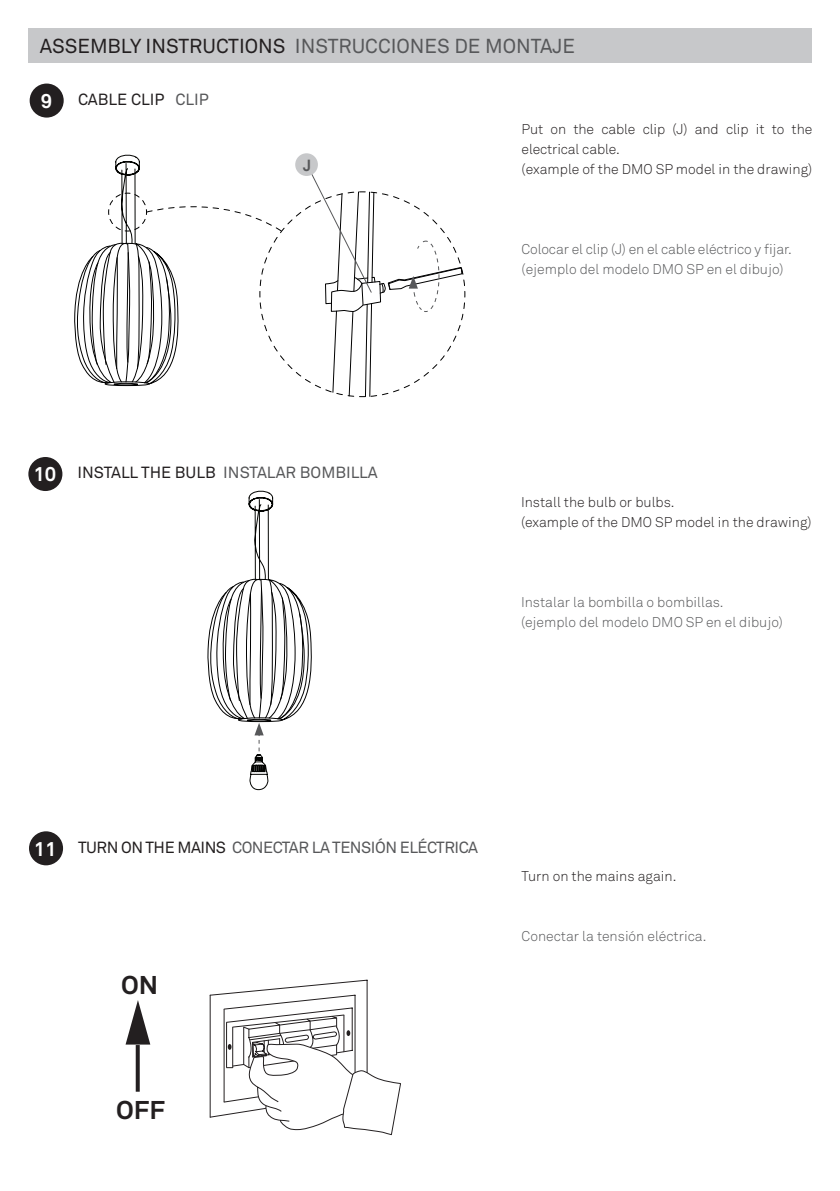
<style>
.page{position:relative;width:840px;height:1191px;background:#fff}
.page>*{position:absolute;margin:0;border:0;box-sizing:border-box;transform-origin:0 0}
.t1{font:700 25.4px "Akkurat";color:#231f20;scale:1.04 1}
.t2{font:20px "Akkurat";color:#57585a}
.t3{font:700 20px "Akkurat";color:#fff}
.t4{font:16px "Akkurat";letter-spacing:-.03em;color:#57585a}
.t5{font:16px "Akkurat";color:#57585a}
.t6{font:16px "Akkurat";color:#231f20}
.t7{font:700 16px "Akkurat";color:#57585a}
.t8{font:300 14px "Akkurat Pro";color:#57585a}
.t9{font:300 14px "Akkurat Pro";color:#231f20}
.t10{font:300 14px/20px "Akkurat";letter-spacing:-.01em;color:#231f20}
.t11{font:300 14px "Akkurat";letter-spacing:-.01em;color:#57585a}
.s1{color:#231f20}
.s2{color:#57585a}
</style>
<div class="page">
<div style="left:28px;top:28px;width:783px;height:34px;background:#c7c8ca"></div>
<div style="left:28px;top:457px;width:34px;height:34px;background:#231f20;border-radius:50%"></div>
<div style="left:29px;top:831px;width:34px;height:34px;background:#231f20;border-radius:50%"></div>
<svg style="left:136px;top:1045px;width:4px;height:46px"></svg>
<svg style="left:125px;top:1000px;width:25px;height:44px"></svg>
<svg style="left:209px;top:979px;width:192px;height:156px"></svg>
<div style="left:30px;top:84px;width:34px;height:34px;background:#231f20;border-radius:50%"></div>
<svg style="left:74px;top:154px;width:391px;height:243px"></svg>
<svg style="left:207px;top:490px;width:105px;height:300px"></svg>
<h2 class="t2" style="left:40px;top:33px;width:536px"><span class="s1">ASSEMBLY INSTRUCTIONS</span> INSTRUCCIONES DE MONTAJE</h2>
<p class="t3" style="left:41px;top:89px;width:13px">9</p>
<p class="t6" style="left:78px;top:90px;width:132px">CABLE CLIP <span class="s2">CLIP</span></p>
<p class="t7" style="left:303px;top:155px;width:9px">J</p>
<p class="t3" style="left:33px;top:461px;width:24px">10</p>
<p class="t5" style="left:77px;top:463px;width:302px"><span class="s1">INSTALL THE BULB</span> INSTALAR BOMBILLA</p>
<p class="t10" style="left:521px;top:118px;width:292px">Put on the cable clip (J) and clip it to the electrical cable.</p>
<p class="t9" style="left:521px;top:160px;width:292px">(example of the DMO SP model in the drawing)</p>
<p class="t11" style="left:521px;top:240px;width:271px">Colocar el clip (J) en el cable eléctrico y fijar.</p>
<p class="t8" style="left:521px;top:260px;width:263px">(ejemplo del modelo DMO SP en el dibujo)</p>
<p class="t9" style="left:520px;top:494px;width:155px">Install the bulb or bulbs.</p>
<p class="t9" style="left:520px;top:514px;width:292px">(example of the DMO SP model in the drawing)</p>
<p class="t8" style="left:520px;top:594px;width:204px">Instalar la bombilla o bombillas.</p>
<p class="t8" style="left:520px;top:614px;width:263px">(ejemplo del modelo DMO SP en el dibujo)</p>
<p class="t3" style="left:34px;top:836px;width:24px">11</p>
<p class="t4" style="left:78px;top:837px;width:401px"><span class="s1">TURN ON THE MAINS</span> CONECTAR LA TENSIÓN ELÉCTRICA</p>
<h1 class="t1" style="left:121px;top:969px;width:37px">ON</h1>
<h1 class="t1" style="left:116px;top:1093px;width:48px">OFF</h1>
<p class="t9" style="left:521px;top:868px;width:156px">Turn on the mains again.</p>
<p class="t8" style="left:521px;top:928px;width:186px">Conectar la tensión eléctrica.</p>
</div>
